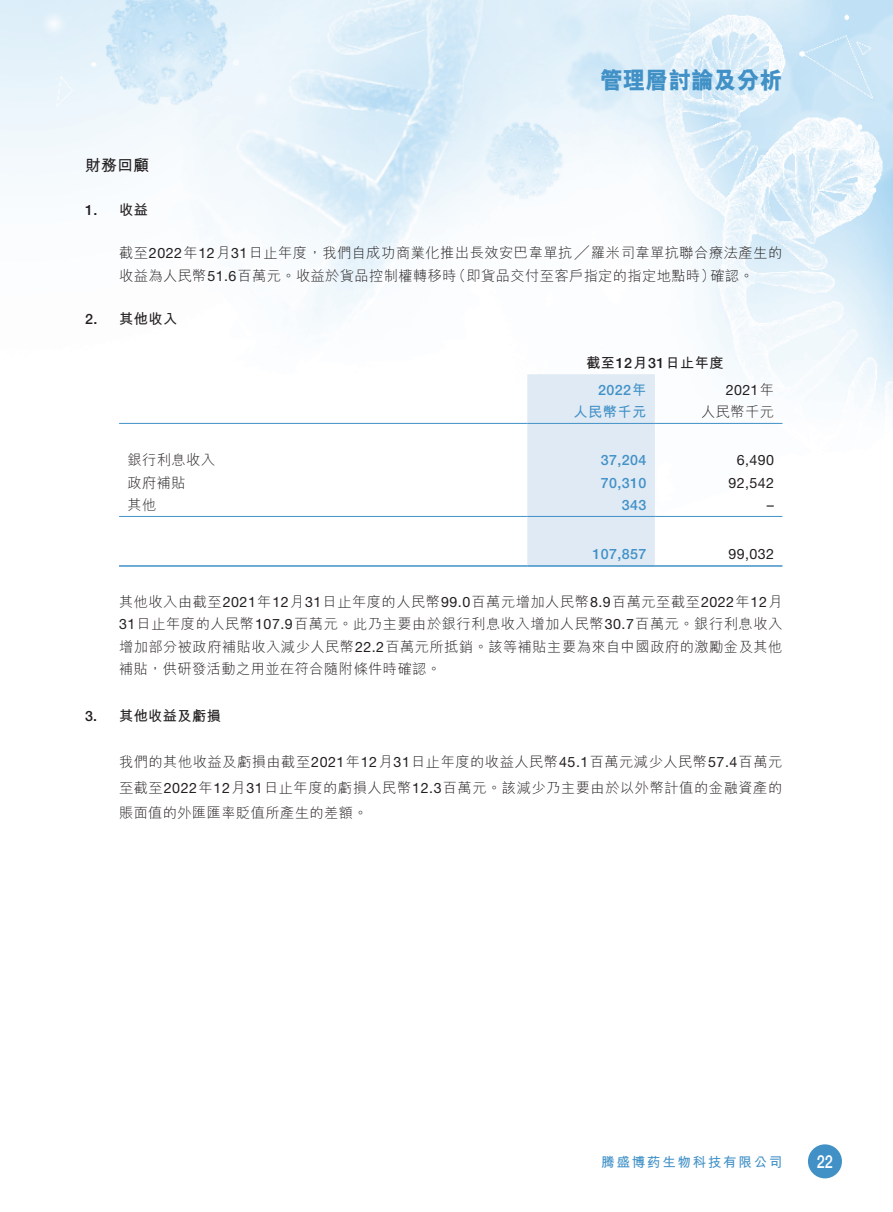
<style>
.page{position:relative;width:893px;height:1212px;background:#fff}
.page>*{position:absolute;margin:0;border:0;box-sizing:border-box;transform-origin:0 0}
.t1{font:800 24px "M Hei HK";color:#4191c7;scale:.95 1}
.t2{font:500 18px "Helvetica Neue LT Std";color:#fff;scale:.8 1}
.t3{font:700 15.75px "M Hei HK";color:#231f20}
.t4{font:300 14.25px/22.5px "M Hei HK";letter-spacing:.03em;color:#231f20;text-align:justify}
.t5{font:500 14.25px "Helvetica Neue LT Std";letter-spacing:.03em;color:#4191c7}
.t6{font:700 14.25px "M Hei HK";letter-spacing:.03em;color:#231f20}
.t7{font:14.25px "Helvetica Neue LT Std";letter-spacing:.03em;color:#231f20}
.t8{font:500 14.25px "Helvetica Neue LT Std";color:#231f20}
.t9{font:700 14.25px "M Hei HK";letter-spacing:.03em;color:#4191c7}
.t10{font:700 13.5px "M Hei HKS";letter-spacing:.13em;color:#4191c7}
.s1{font-family:"Helvetica Neue LT Std";font-weight:400}
.s2{font-family:"Helvetica Neue LT Std";font-weight:500}
.s3{font-family:"M Hei HK";font-weight:700}
.s4{font-family:"M Hei HK";font-weight:300}
</style>
<div class="page">
<img style="left:0;top:0;width:893px;height:1179px">
<div style="left:808px;top:1144px;width:34px;height:34px;background:#4191c7;border-radius:50%"></div>
<div style="left:527px;top:374px;width:128px;height:191px;background:#e0eaf4"></div>
<hr style="left:119px;top:423px;width:408px;height:1px;background:#4191c7">
<hr style="left:527px;top:423px;width:128px;height:1px;background:#4191c7">
<hr style="left:655px;top:423px;width:127px;height:1px;background:#4191c7">
<hr style="left:119px;top:516px;width:408px;height:1px;background:#4191c7">
<hr style="left:527px;top:516px;width:128px;height:1px;background:#4191c7">
<hr style="left:655px;top:516px;width:127px;height:1px;background:#4191c7">
<hr style="left:119px;top:565px;width:408px;height:2px;background:#4191c7">
<hr style="left:527px;top:565px;width:128px;height:2px;background:#4191c7">
<hr style="left:655px;top:565px;width:127px;height:2px;background:#4191c7">
<p class="t3" style="left:85px;top:154px;width:66px">財務回顧</p>
<p class="t6" style="left:119px;top:199px;width:30px">收益</p>
<p class="t8" style="left:85px;top:201px;width:14px">1.</p>
<h1 class="t1" style="left:600px;top:65px;width:194px">管理層討論及分析</h1>
<p class="t8" style="left:85px;top:311px;width:14px">2.</p>
<p class="t8" style="left:85px;top:707px;width:14px">3.</p>
<p class="t4" style="left:710px;top:242px;width:74px;text-indent:-591px">截至<span class="s1">2022</span>年<span class="s1">12</span>月<span class="s1">31</span>日止年度，我們自成功商業化推出長效安巴韋單抗╱羅米司韋單抗聯合療法產生的確認。</p>
<p class="t4" style="left:452px;top:264px;width:265px">（即貨品交付至客戶指定的指定地點時）</p>
<p class="t4" style="left:119px;top:264px;width:339px">收益為人民幣<span class="s1">51.6</span>百萬元。收益於貨品控制權轉移時</p>
<p class="t6" style="left:119px;top:309px;width:60px">其他收入</p>
<p class="t6" style="left:586px;top:352px;width:139px">截至<span class="s2">12</span>月<span class="s2">31</span>日止年度</p>
<p class="t5" style="left:598px;top:381px;width:50px">2022<span class="s3">年</span></p>
<p class="t7" style="left:726px;top:381px;width:50px">2021<span class="s4">年</span></p>
<p class="t9" style="left:573px;top:402px;width:74px">人民幣千元</p>
<p class="t4" style="left:701px;top:401px;width:74px">人民幣千元</p>
<p class="t4" style="left:128px;top:449px;width:89px">銀行利息收入</p>
<p class="t5" style="left:601px;top:452px;width:47px">37,204</p>
<p class="t7" style="left:737px;top:452px;width:39px">6,490</p>
<p class="t4" style="left:128px;top:471px;width:60px">政府補貼</p>
<p class="t5" style="left:601px;top:474px;width:47px">70,310</p>
<p class="t7" style="left:728px;top:474px;width:47px">92,542</p>
<p class="t4" style="left:128px;top:494px;width:30px">其他</p>
<p class="t5" style="left:622px;top:497px;width:26px">343</p>
<p class="t7" style="left:767px;top:497px;width:9px">–</p>
<p class="t5" style="left:592px;top:545px;width:55px">107,857</p>
<p class="t4" style="left:119px;top:590px;width:665px">其他收入由截至<span class="s1">2021</span>年<span class="s1">12</span>月<span class="s1">31</span>日止年度的人民幣<span class="s1">99.0</span>百萬元增加人民幣<span class="s1">8.9</span>百萬元至截至<span class="s1">2022</span>年<span class="s1">12</span>月<span class="s1">31</span>日止年度的人民幣<span class="s1">107.9</span>百萬元。此乃主要由於銀行利息收入增加人民幣<span class="s1">30.7</span>百萬元。銀行利息收入增加部分被政府補貼收入減少人民幣<span class="s1">22.2</span>百萬元所抵銷。該等補貼主要為來自中國政府的激勵金及其他補貼，供研發活動之用並在符合隨附條件時確認。</p>
<p class="t6" style="left:119px;top:705px;width:104px">其他收益及虧損</p>
<p class="t7" style="left:728px;top:545px;width:47px">99,032</p>
<p class="t4" style="left:119px;top:749px;width:665px;line-height:25.5px">我們的其他收益及虧損由截至<span class="s1">2021</span>年<span class="s1">12</span>月<span class="s1">31</span>日止年度的收益人民幣<span class="s1">45.1</span>百萬元減少人民幣<span class="s1">57.4</span>百萬元至截至<span class="s1">2022</span>年<span class="s1">12</span>月<span class="s1">31</span>日止年度的虧損人民幣<span class="s1">12.3</span>百萬元。該減少乃主要由於以外幣計值的金融資產的賬面值的外匯匯率貶值所產生的差額。</p>
<p class="t10" style="left:601px;top:1152px;width:183px">騰盛博藥生物科技有限公司</p>
<p class="t2" style="left:817px;top:1151px;width:22px">22</p>
</div>
